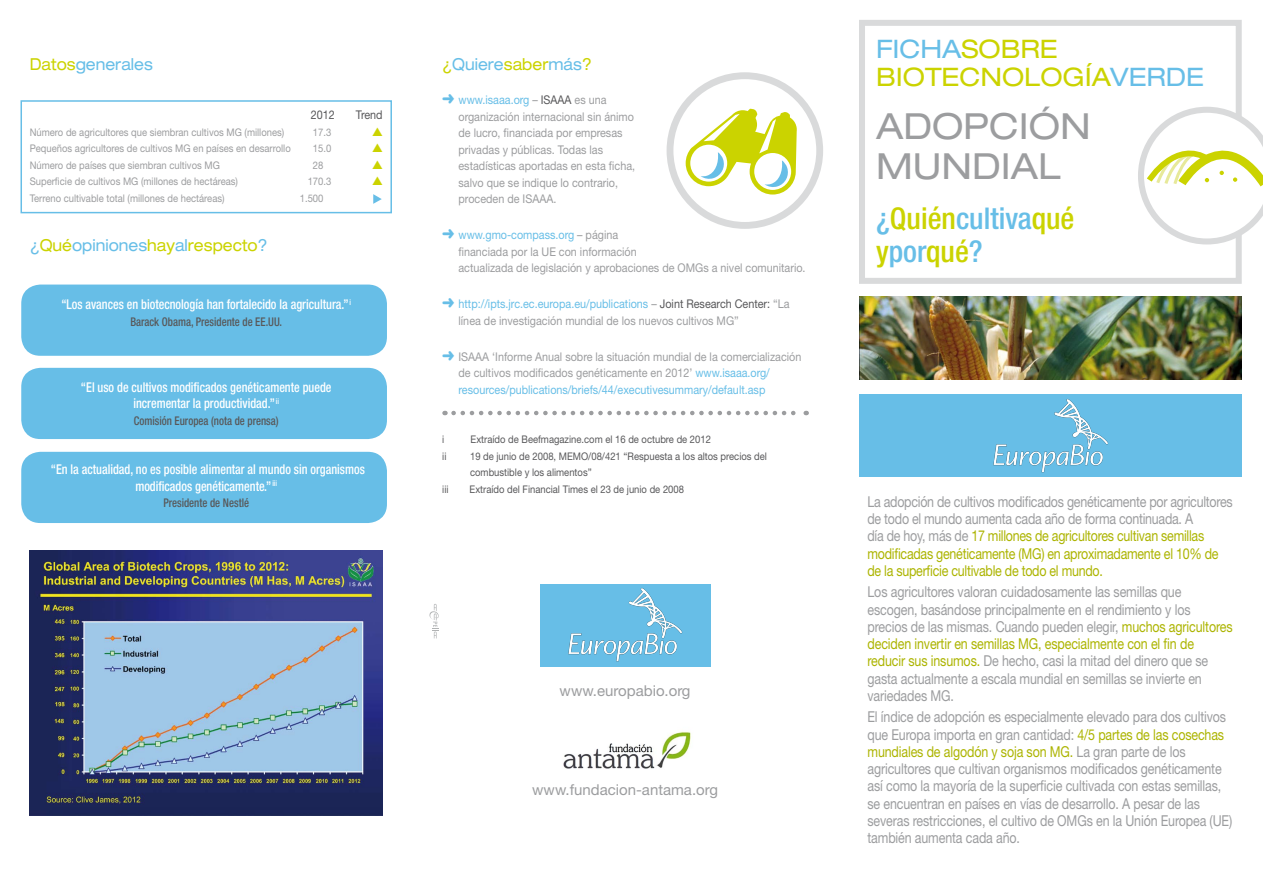
<style>
.page{position:relative;width:1263px;height:893px;background:#fff}
.page>*{position:absolute;margin:0;border:0;box-sizing:border-box;transform-origin:0 0}
.t1{font:expanded 36px/40.2px "Helvetica Neue LT Std";color:#9c9d9f}
.t2{font:500 condensed 30px/33px "Helvetica Neue LT Std";color:#67bee7}
.t3{font:expanded 25.5px/27.6px "Helvetica Neue LT Std";color:#cbd300}
.t4{font:expanded 16.5px "Helvetica Neue LT Std";color:#67bee7;scale:.9 1}
.t5{font:expanded 16.5px "Helvetica Neue LT Std";color:#cbd300;scale:.9 1}
.t6{font:15px/17.2px "Helvetica Neue LT Std";letter-spacing:-.01em;color:#9c9d9f;scale:.83 1}
.t7{font:15px/17.2px "Helvetica Neue LT Std";letter-spacing:-.02em;color:#acb400;scale:.83 1}
.t8{font:15px "Helvetica Neue LT Std";letter-spacing:-.01em;color:#9c9d9f}
.t9{font:500 condensed 13.5px/16.5px "Helvetica Neue LT Std";color:#fff;text-align:center;scale:.9 1}
.t10{font:12px/16.5px "Helvetica Neue LT Std";color:#9c9d9f;scale:.9 1}
.t11{font:500 condensed 12px "Helvetica Neue LT Std";color:#58585a;scale:.9 1}
.t12{font:12px "Helvetica Neue LT Std";color:#58585a;scale:.9 1}
.t13{font:10.5px "Helvetica Neue LT Std";color:#9c9d9f;scale:.9 1}
.t14{font:10.5px/16.5px "Helvetica Neue LT Std";color:#58585a;scale:.9 1}
.s1{color:#cbd300}
.s2{color:#67bee7}
.s3{color:#58585a}
.s4{color:#9c9d9f}
.s5{color:#acb400}
</style>
<div class="page">
<div style="left:21px;top:285px;width:366px;height:71px;background:#67bee7;border-radius:19px"></div>
<div style="left:21px;top:368px;width:366px;height:71px;background:#67bee7;border-radius:19px"></div>
<div style="left:21px;top:452px;width:366px;height:71px;background:#67bee7;border-radius:19px"></div>
<div style="left:859px;top:20px;width:383px;height:264px;border:6px solid #d9dadb"></div>
<div style="left:21px;top:100px;width:371px;height:113px;border:2px solid #67bee7"></div>
<img style="left:859px;top:297px;width:383px;height:82px">
<div style="left:859px;top:394px;width:383px;height:83px;background:#67bee7"></div>
<div style="left:540px;top:584px;width:170px;height:82px;background:#67bee7"></div>
<img style="left:993px;top:399px;width:115px;height:74px">
<img style="left:568px;top:588px;width:115px;height:74px">
<img style="left:30px;top:551px;width:353px;height:265px">
<svg style="left:453px;top:411px;width:354px;height:4px"></svg>
<div style="left:666px;top:72px;width:157px;height:157px;border:7px solid #d9dadb;border-radius:50%"></div>
<svg style="left:686px;top:108px;width:111px;height:87px"></svg>
<svg style="left:1138px;top:107px;width:125px;height:137px"></svg>
<svg style="left:373px;top:194px;width:9px;height:10px"></svg>
<img style="left:563px;top:731px;width:128px;height:38px">
<svg style="left:429px;top:604px;width:10px;height:34px"></svg>
<p class="t4" style="left:30px;top:54px;width:138px"><span class="s1">Datos</span>generales</p>
<p class="t12" style="left:311px;top:108px;width:28px">2012</p>
<p class="t12" style="left:356px;top:108px;width:31px">Trend</p>
<p class="t13" style="left:30px;top:126px;width:284px">Número de agricultores que siembran cultivos MG (millones)</p>
<p class="t13" style="left:313px;top:126px;width:22px">17.3</p>
<p class="t13" style="left:30px;top:142px;width:291px">Pequeños agricultores de cultivos MG en países en desarrollo</p>
<p class="t13" style="left:313px;top:142px;width:22px">15.0</p>
<p class="t13" style="left:30px;top:159px;width:213px">Número de países que siembran cultivos MG</p>
<p class="t13" style="left:313px;top:159px;width:13px">28</p>
<p class="t13" style="left:30px;top:175px;width:233px">Superficie de cultivos MG (millones de hectáreas)</p>
<p class="t13" style="left:308px;top:175px;width:28px">170.3</p>
<p class="t13" style="left:30px;top:192px;width:218px">Terreno cultivable total (millones de hectáreas)</p>
<p class="t13" style="left:300px;top:192px;width:28px">1.500</p>
<p class="t5" style="left:30px;top:236px;width:266px"><span class="s2">¿</span>Qué<span class="s2">opiniones</span>hay<span class="s2">al</span>respecto<span class="s2">?</span></p>
<p class="t9" style="left:61px;top:296px;width:323px">“Los avances en biotecnología han fortalecido la agricultura.”<sup>i</sup></p>
<p class="t11" style="left:130px;top:314px;width:170px">Barack Obama, Presidente de EE.UU.</p>
<p class="t9" style="left:81px;top:379px;width:280px">“El uso de cultivos modificados genéticamente puede incrementar la productividad.”<sup>ii</sup></p>
<p class="t11" style="left:134px;top:413px;width:162px">Comisión Europea (nota de prensa)</p>
<p class="t9" style="left:51px;top:461px;width:350px">“En la actualidad, no es posible alimentar al mundo sin organismos modificados genéticamente.”<sup>iii</sup></p>
<p class="t11" style="left:163px;top:496px;width:97px">Presidente de Nestlé</p>
<p class="t4" style="left:442px;top:54px;width:168px"><span class="s1">¿</span>Quiere<span class="s1">saber</span>más<span class="s1">?</span></p>
<p class="t10" style="left:458px;top:92px;width:198px;text-indent:-16px"><span class="s2">➜ www.isaaa.org</span> – <span class="s3">ISAAA</span> es una organización internacional sin ánimo de lucro, financiada por empresas privadas y públicas. Todas las estadísticas aportadas en esta ficha, salvo que se indique lo contrario, proceden de ISAAA.</p>
<p class="t10" style="left:458px;top:227px;width:387px;text-indent:-16px"><span class="s2">➜ www.gmo-compass.org</span> – página<br>financiada por la UE con información<br>actualizada de legislación y aprobaciones de OMGs a nivel comunitario.</p>
<p class="t10" style="left:458px;top:296px;width:369px;text-indent:-16px"><span class="s2">➜ http://ipts.jrc.ec.europa.eu/publications</span> – <span class="s3">Joint Research Center:</span> “La línea de investigación mundial de los nuevos cultivos MG”</p>
<p class="t10" style="left:458px;top:348px;width:382px;text-indent:-16px"><span class="s2">➜</span> ISAAA ‘Informe Anual sobre la situación mundial de la comercialización de cultivos modificados genéticamente en 2012’ <span class="s2">www.isaaa.org/ resources/publications/briefs/44/executivesummary/default.asp</span></p>
<p class="t14" style="left:442px;top:431px;width:4px">i</p>
<p class="t14" style="left:471px;top:431px;width:269px">Extraído de Beefmagazine.com el 16 de octubre de 2012</p>
<p class="t14" style="left:442px;top:448px;width:6px">ii</p>
<p class="t14" style="left:470px;top:448px;width:331px">19 de junio de 2008, MEMO/08/421 “Respuesta a los altos precios del combustible y los alimentos”</p>
<p class="t14" style="left:442px;top:481px;width:8px">iii</p>
<p class="t14" style="left:470px;top:481px;width:240px">Extraído del Financial Times el 23 de junio de 2008</p>
<p class="t8" style="left:560px;top:681px;width:132px">www.europabio.org</p>
<p class="t8" style="left:532px;top:780px;width:187px">www.fundacion-antama.org</p>
<h3 class="t3" style="left:876px;top:35px;width:330px"><span class="s2">FICHA</span>SOBRE<br>BIOTECNOLOGÍA<span class="s2">VERDE</span></h3>
<h1 class="t1" style="left:876px;top:105px;width:216px">ADOPCIÓN<br>MUNDIAL</h1>
<h2 class="t2" style="left:876px;top:202px;width:200px">¿<span class="s1">Quién</span>cultiva<span class="s1">qué y</span>por<span class="s1">qué</span>?</h2>
<p class="t7" style="left:867px;top:493px;width:442px"><span class="s4">La adopción de cultivos modificados genéticamente por agricultores de todo el mundo aumenta cada año de forma continuada. A<br>día de hoy, más de</span> 17 millones de agricultores cultivan semillas modificadas genéticamente (MG) en aproximadamente el 10% de de la superficie cultivable de todo el mundo.</p>
<p class="t6" style="left:867px;top:583px;width:441px">Los agricultores valoran cuidadosamente las semillas que escogen, basándose principalmente en el rendimiento y los precios de las mismas. Cuando pueden elegir, <span class="s5">muchos agricultores deciden invertir en semillas MG, especialmente con el fin de reducir sus insumos.</span> De hecho, casi la mitad del dinero que se gasta actualmente a escala mundial en semillas se invierte en variedades MG.</p>
<p class="t6" style="left:867px;top:708px;width:441px">El índice de adopción es especialmente elevado para dos cultivos que Europa importa en gran cantidad: <span class="s5">4/5 partes de las cosechas mundiales de algodón y soja son MG.</span> La gran parte de los agricultores que cultivan organismos modificados genéticamente así como la mayoría de la superficie cultivada con estas semillas, se encuentran en países en vías de desarrollo. A pesar de las severas restricciones, el cultivo de OMGs en la Unión Europea (UE) también aumenta cada año.</p>
</div>
